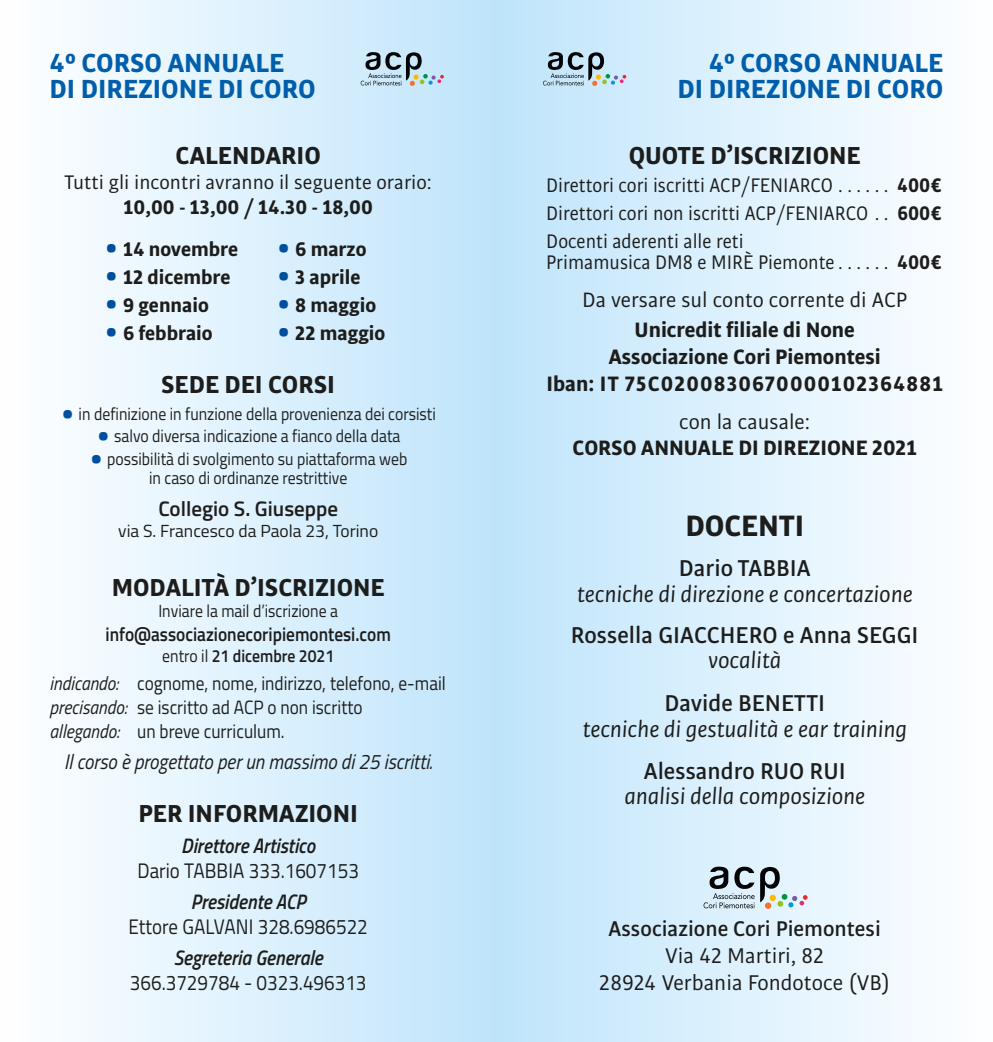
<style>
.page{position:relative;width:993px;height:1042px;background:#fff}
.page>*{position:absolute;margin:0;border:0;box-sizing:border-box;transform-origin:0 0}
.t1{font:700 31.5px "Bulo";color:#1d1d1b}
.t2{font:700 28px/26.2px "Bulo";color:#005eab}
.t3{font:700 26.25px "Bulo";color:#1d1d1b}
.t4{font:italic 24.5px "Bulo";color:#1d1d1b}
.t5{font:500 24.5px "Bulo";color:#1d1d1b}
.t6{font:22.75px/27.3px "Bulo";color:#1d1d1b;text-align:center}
.t7{font:500 22.75px "Bulo";color:#1d1d1b}
.t8{font:700 22.22px/26.8px "Bulo";color:#1d1d1b;text-align:center}
.t9{font:22.22px "Bulo";color:#1d1d1b}
.t10{font:21px/28px "Bulo";color:#1d1d1b;text-align:justify;scale:.94 1}
.t11{font:700 21px "Bulo";color:#1d1d1b}
.t12{font:21px "Titillium Web";color:#1d1d1b;scale:.9 1}
.t13{font:italic 600 21px "Titillium Web";color:#1d1d1b;scale:.9 1}
.t14{font:italic 21px "Titillium Web";color:#1d1d1b;scale:.9 1}
.t15{font:21px "Bulo";color:#1d1d1b}
.t16{font:600 21px "Titillium Web";color:#1d1d1b}
.t17{font:19.25px/24.2px "Titillium Web";color:#1d1d1b;scale:.9 1}
.t18{font:600 19.25px "Titillium Web";color:#1d1d1b;scale:.9 1}
.t19{font:17.5px/19.2px "Titillium Web";color:#1d1d1b;text-align:center;scale:.9 1}
.t20{font:17.5px "Titillium Web";color:#1d1d1b}
.t21{font:600 17.5px "Titillium Web";color:#1d1d1b;scale:.9 1}
.s1{font-size:35px;color:#004f9f}
.s2{font-family:"Bulo";font-weight:700;font-size:35px;color:#004f9f}
.s3{font-weight:400}
.s4{font-style:italic}
.s5{font-weight:700}
</style>
<div class="page">
<div style="left:0;top:0;width:496px;height:1042px;background:linear-gradient(to right,#fff,#bfe5fb)"></div>
<div style="left:496px;top:0;width:496px;height:1042px;background:linear-gradient(to right,#bfe4fb,#feffff)"></div>
<svg style="left:360px;top:52px;width:84px;height:34px;background:#a0b6c1"></svg>
<svg style="left:543px;top:52px;width:83px;height:34px;background:#9fb5c1"></svg>
<svg style="left:703px;top:866px;width:104px;height:43px;background:#b0bdc3"></svg>
<h2 class="t2" style="left:50px;top:51px;width:267px">4° CORSO ANNUALE<br>DI DIREZIONE DI CORO</h2>
<h2 class="t2" style="left:677px;top:51px;width:267px;text-align:right">4° CORSO ANNUALE<br>DI DIREZIONE DI CORO</h2>
<h3 class="t3" style="left:175px;top:145px;width:147px">CALENDARIO</h3>
<p class="t15" style="left:64px;top:174px;width:369px">Tutti gli incontri avranno il seguente orario:</p>
<p class="t11" style="left:123px;top:199px;width:251px">10,00 - 13,00 / 14.30 - 18,00</p>
<p class="t11" style="left:104px;top:241px;width:135px"><span class="s1">•</span> 14 novembre</p>
<p class="t11" style="left:104px;top:269px;width:128px"><span class="s1">•</span> 12 dicembre</p>
<p class="t11" style="left:104px;top:297px;width:106px"><span class="s1">•</span> 9 gennaio</p>
<p class="t11" style="left:104px;top:325px;width:110px"><span class="s1">•</span> 6 febbraio</p>
<p class="t11" style="left:276px;top:241px;width:92px"><span class="s1">•</span> 6 marzo</p>
<p class="t11" style="left:276px;top:269px;width:86px"><span class="s1">•</span> 3 aprile</p>
<p class="t11" style="left:276px;top:297px;width:101px"><span class="s1">•</span> 8 maggio</p>
<p class="t11" style="left:276px;top:325px;width:110px"><span class="s1">•</span> 22 maggio</p>
<h3 class="t3" style="left:161px;top:375px;width:175px">SEDE DEI CORSI</h3>
<p class="t19" style="left:61px;top:403px;width:418px"><span class="s2">•</span> in definizione in funzione della provenienza dei corsisti</p>
<p class="t19" style="left:96px;top:426px;width:339px"><span class="s2">•</span> salvo diversa indicazione a fianco della data</p>
<p class="t19" style="left:89px;top:449px;width:355px"><span class="s2">•</span> possibilità di svolgimento su piattaforma web in caso di ordinanze restrittive</p>
<p class="t16" style="left:158px;top:492px;width:181px">Collegio S. Giuseppe</p>
<p class="t20" style="left:118px;top:517px;width:261px">via S. Francesco da Paola 23, Torino</p>
<h3 class="t3" style="left:112px;top:578px;width:274px">MODALITÀ D’ISCRIZIONE</h3>
<p class="t19" style="left:158px;top:601px;width:201px">Inviare la mail d’iscrizione a</p>
<p class="t18" style="left:105px;top:619px;width:318px">info@associazionecoripiemontesi.com</p>
<p class="t21" style="left:162px;top:642px;width:192px"><span class="s3">entro il</span> 21 dicembre 2021</p>
<p class="t17" style="left:50px;top:670px;width:441px"><span class="s4">indicando:</span> cognome, nome, indirizzo, telefono, e-mail <span class="s4">precisando:</span> se iscritto ad ACP o non iscritto<br><span class="s4">allegando:</span> un breve curriculum.</p>
<p class="t14" style="left:64px;top:745px;width:410px">Il corso è progettato per un massimo di 25 iscritti.</p>
<h3 class="t3" style="left:138px;top:803px;width:221px">PER INFORMAZIONI</h3>
<p class="t13" style="left:181px;top:829px;width:150px">Direttore Artistico</p>
<p class="t12" style="left:137px;top:854px;width:247px">Dario TABBIA 333.1607153</p>
<p class="t13" style="left:191px;top:885px;width:129px">Presidente ACP</p>
<p class="t12" style="left:129px;top:910px;width:267px">Ettore GALVANI 328.6986522</p>
<p class="t13" style="left:174px;top:941px;width:167px">Segreteria Generale</p>
<p class="t12" style="left:130px;top:966px;width:264px">366.3729784 - 0323.496313</p>
<h3 class="t3" style="left:628px;top:145px;width:233px">QUOTE D’ISCRIZIONE</h3>
<p class="t10" style="left:546px;top:172px;width:422px">Direttori cori iscritti ACP/FENIARCO . . . . . . <span class="s5">400€ </span>Direttori cori non iscritti ACP/FENIARCO . . <span class="s5">600€ </span>Docenti aderenti alle reti</p>
<p class="t10" style="left:546px;top:249px;width:422px">Primamusica DM8 e MIRÈ Piemonte . . . . . . <span class="s5">400€</span></p>
<p class="t9" style="left:582px;top:292px;width:326px">Da versare sul conto corrente di ACP</p>
<p class="t8" style="left:546px;top:318px;width:398px">Unicredit filiale di None<br>Associazione Cori Piemontesi<br>Iban: IT 75C0200830670000102364881</p>
<p class="t9" style="left:679px;top:413px;width:132px">con la causale:</p>
<p class="t8" style="left:572px;top:436px;width:345px">CORSO ANNUALE DI DIREZIONE 2021</p>
<h1 class="t1" style="left:685px;top:514px;width:120px">DOCENTI</h1>
<h3 class="t5" style="left:678px;top:558px;width:133px">Dario TABBIA</h3>
<h3 class="t4" style="left:576px;top:584px;width:337px">tecniche di direzione e concertazione</h3>
<h3 class="t5" style="left:570px;top:626px;width:349px">Rossella GIACCHERO e Anna SEGGI</h3>
<h3 class="t4" style="left:708px;top:650px;width:75px">vocalità</h3>
<h3 class="t5" style="left:664px;top:694px;width:162px">Davide BENETTI</h3>
<h3 class="t4" style="left:582px;top:719px;width:326px">tecniche di gestualità e ear training</h3>
<h3 class="t5" style="left:643px;top:761px;width:203px">Alessandro RUO RUI</h3>
<h3 class="t4" style="left:624px;top:787px;width:242px">analisi della composizione</h3>
<h3 class="t7" style="left:608px;top:919px;width:274px">Associazione Cori Piemontesi</h3>
<h3 class="t6" style="left:599px;top:943px;width:292px">Via 42 Martiri, 82<br>28924 Verbania Fondotoce (VB)</h3>
</div>
